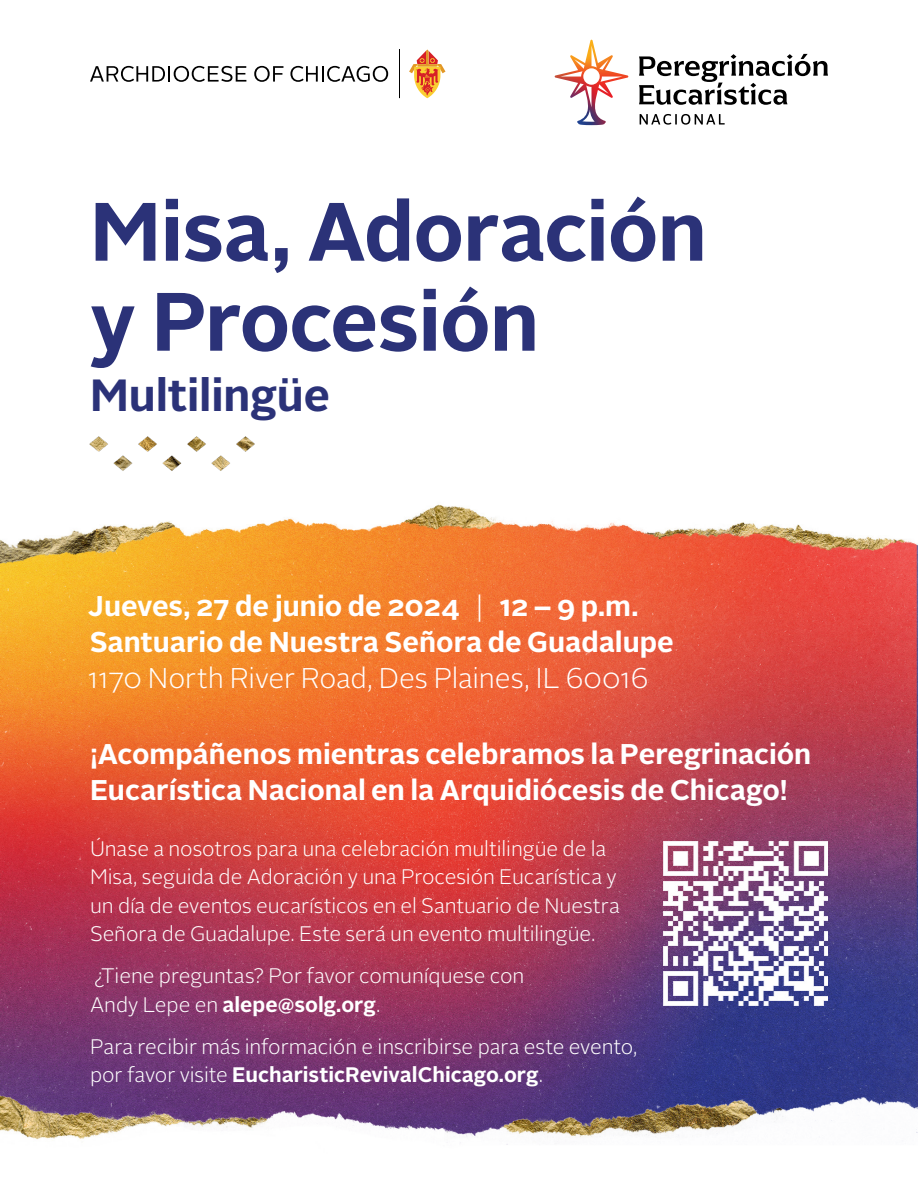
<style>
.page{position:relative;width:918px;height:1188px;background:#fff}
.page>*{position:absolute;margin:0;border:0;box-sizing:border-box;transform-origin:0 0}
.t1{font:700 82.5px/90px "Alright Sans";letter-spacing:-.01em;color:#2b3278}
.t2{font:700 45px "Alright Sans";letter-spacing:-.005em;color:#2b3278}
.t3{font:700 28.5px/36px "Alright Sans";color:#fff}
.t4{font:300 28.5px "Alright Sans";letter-spacing:-.01em;color:#fff}
.t5{font:300 21px/28.5px "Alright Sans";letter-spacing:-.005em;color:#fff}
.s1{font-weight:300}
.s2{font-weight:700}
</style>
<div class="page">
<img style="left:0;top:576px;width:918px;height:495px">
<img style="left:89px;top:436px;width:166px;height:35px">
<img style="left:0;top:1071px;width:918px;height:74px">
<img style="left:0;top:504px;width:918px;height:72px">
<hr style="left:400px;top:50px;width:1px;height:48px;background:#000">
<svg style="left:90px;top:66px;width:156px;height:16px"></svg>
<svg style="left:254px;top:66px;width:29px;height:16px"></svg>
<svg style="left:290px;top:66px;width:98px;height:16px"></svg>
<svg style="left:409px;top:50px;width:36px;height:48px"></svg>
<img style="left:555px;top:40px;width:73px;height:85px">
<svg style="left:639px;top:54px;width:189px;height:51px"></svg>
<svg style="left:640px;top:114px;width:85px;height:11px"></svg>
<img style="left:664px;top:842px;width:164px;height:164px">
<h1 class="t1" style="left:90px;top:187px;width:618px">Misa, Adoración y Procesión</h1>
<h2 class="t2" style="left:90px;top:363px;width:242px">Multilingüe</h2>
<h3 class="t3" style="left:88px;top:588px;width:588px">Jueves, 27 de junio de 2024 <span class="s1">|</span> 12 – 9 p.m.<br>Santuario de Nuestra Señora de Guadalupe</h3>
<h3 class="t4" style="left:87px;top:659px;width:563px">1170 North River Road, Des Plaines, IL 60016</h3>
<h3 class="t3" style="left:90px;top:736px;width:723px">¡Acompáñenos mientras celebramos la Peregrinación<br>Eucarística Nacional en la Arquidiócesis de Chicago!</h3>
<p class="t5" style="left:90px;top:834px;width:531px">Únase a nosotros para una celebración multilingüe de la Misa, seguida de Adoración y una Procesión Eucarística y un día de eventos eucarísticos en el Santuario de Nuestra Señora de Guadalupe. Este será un evento multilingüe.</p>
<p class="t5" style="left:90px;top:962px;width:436px">¿Tiene preguntas? Por favor comuníquese con<br>Andy Lepe en <span class="s2">alepe@solg.org</span>.</p>
<p class="t5" style="left:90px;top:1032px;width:549px">Para recibir más información e inscribirse para este evento, por favor visite <span class="s2">EucharisticRevivalChicago.org</span>.</p>
</div>
